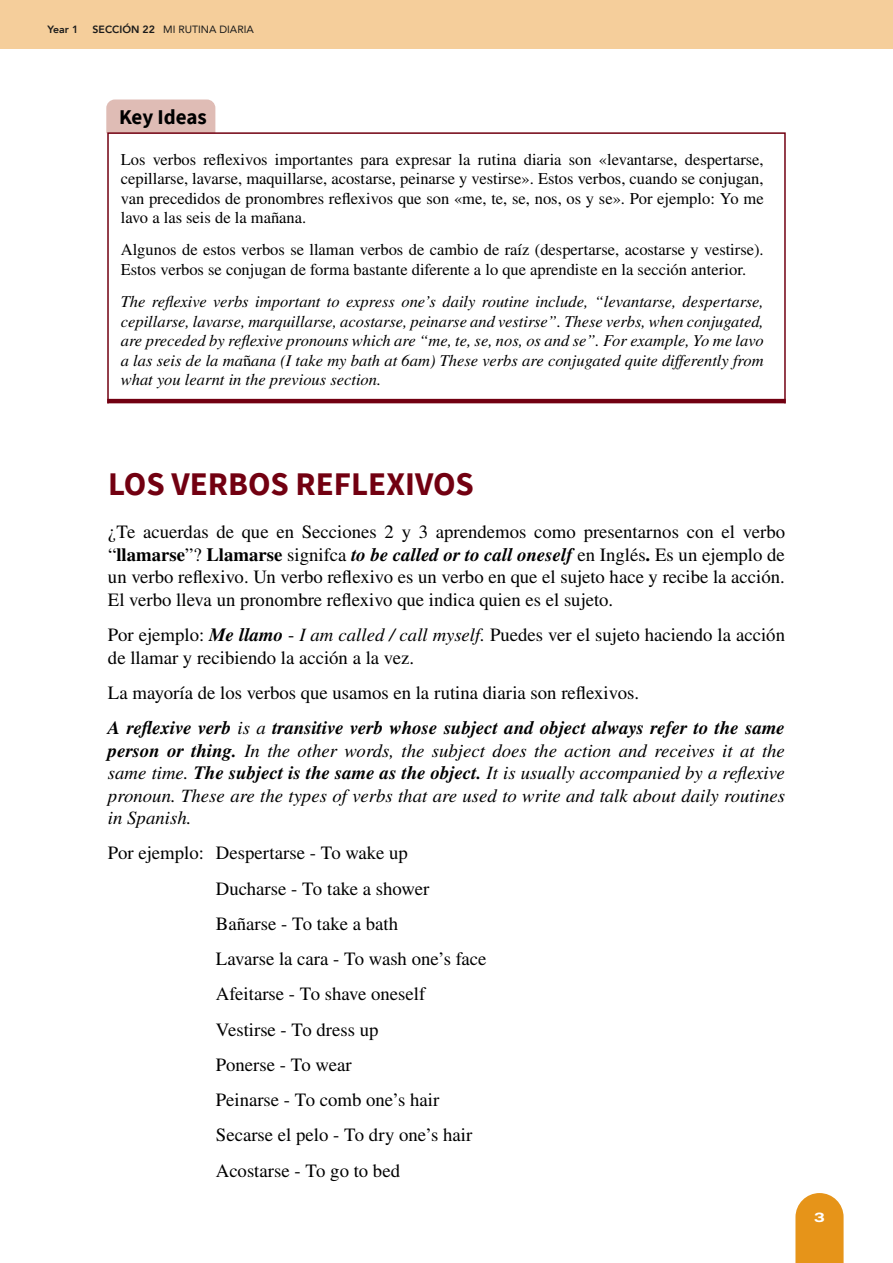
<style>
.page{position:relative;width:893px;height:1263px;background:#fff}
.page>*{position:absolute;margin:0;border:0;box-sizing:border-box;transform-origin:0 0}
.t1{font:700 33px "Source Sans Pro";color:#720011}
.t2{font:700 21px "Source Sans Pro";letter-spacing:-.005em;color:#000}
.t3{font:18.75px/35.2px "STIX General";color:#000}
.t4{font:italic 18.75px/22.5px "STIX General";color:#000;text-align:justify}
.t5{font:italic 700 18.75px/35.2px "STIX General";color:#000}
.t6{font:16.5px/19.5px "STIX General";color:#000;text-align:justify}
.t7{font:italic 16.5px/19.5px "STIX General";color:#000;text-align:justify}
.t8{font:800 13.5px "Archivo Expanded";color:#fff}
.t9{font:10.5px "Avenir";color:#1a1a1a}
.t10{font:800 10.5px "Avenir";color:#1a1a1a}
.s1{font-weight:800}
.s2{font-style:normal}
.s3{font-weight:700}
.s4{font-weight:700;font-style:italic}
.s5{font-style:italic}
.s6{font-weight:400;font-style:normal}
.s7{font-weight:400}
</style>
<div class="page">
<div style="left:0;top:0;width:893px;height:49px;background:#f5ce9b"></div>
<svg style="left:795px;top:1193px;width:49px;height:70px;background:#e89d2e"></svg>
<div style="left:106px;top:99px;width:109px;height:34px;background:#dfbcb5"></div>
<div style="left:107px;top:132px;width:679px;height:272px;border:2px solid #720011"></div>
<hr style="left:107px;top:399px;width:679px;height:4px;background:#720011">
<p class="t10" style="left:48px;top:21px;width:32px">Year 1</p>
<p class="t9" style="left:93px;top:21px;width:163px"><span class="s1">SECCIÓN 22</span> MI RUTINA DIARIA</p>
<p class="t2" style="left:119px;top:103px;width:89px">Key Ideas</p>
<p class="t6" style="left:121px;top:150px;width:644px">Los verbos reflexivos importantes para expresar la rutina diaria son «levantarse, despertarse, cepillarse, lavarse, maquillarse, acostarse, peinarse y vestirse». Estos verbos, cuando se conjugan, van precedidos de pronombres reflexivos que son «me, te, se, nos, os y se». Por ejemplo: Yo me lavo a las seis de la mañana.</p>
<p class="t6" style="left:121px;top:241px;width:644px">Algunos de estos verbos se llaman verbos de cambio de raíz (despertarse, acostarse y vestirse).<br>Estos verbos se conjugan de forma bastante diferente a lo que aprendiste en la sección anterior.</p>
<p class="t7" style="left:121px;top:291px;width:644px">The reflexive verbs important to express one’s daily routine include, “levantarse, despertarse, cepillarse, lavarse, marquillarse, acostarse, peinarse and vestirse”. These verbs, when conjugated, are preceded by reflexive pronouns which are “me, te, se, nos, os and se”. For example, Yo me lavo a las seis de la ma<span class="s2">ñ</span>ana (I take my bath at 6am) These verbs are conjugated quite differently from what you learnt in the previous section.</p>
<h1 class="t1" style="left:108px;top:461px;width:367px">LOS VERBOS REFLEXIVOS</h1>
<p class="t3" style="left:108px;top:522px;width:679px;line-height:22.5px;text-align:justify">¿Te acuerdas de que en Secciones 2 y 3 aprendemos como presentarnos con el verbo “<span class="s3">llamarse</span>”? <span class="s3">Llamarse</span> signifca <span class="s4">to be called or to call oneself</span> en Inglés<span class="s3">.</span> Es un ejemplo de un verbo reflexivo. Un verbo reflexivo es un verbo en que el sujeto hace y recibe la acción.<br>El verbo lleva un pronombre reflexivo que indica quien es el sujeto.</p>
<p class="t3" style="left:108px;top:624px;width:679px;line-height:22.5px">Por ejemplo: <span class="s4">Me llamo</span> - <span class="s5">I am called / call myself.</span> Puedes ver el sujeto haciendo la acción de llamar y recibiendo la acción a la vez.</p>
<p class="t5" style="left:108px;top:675px;width:678px"><span class="s6">La mayoría de los verbos que usamos en la rutina diaria son reflexivos.<br></span>A reflexive verb <span class="s7">is a</span> transitive verb whose subject and object always refer to the same</p>
<p class="t4" style="left:108px;top:739px;width:679px"><span class="s3">person or thing.</span> In the other words, the subject does the action and receives it at the same time. <span class="s3">The subject is the same as the object.</span> It is usually accompanied by a reflexive pronoun. These are the types of verbs that are used to write and talk about daily routines in Spanish.</p>
<p class="t3" style="left:216px;top:836px;width:272px;text-indent:-108px">Por ejemplo: Despertarse - To wake up<br>Ducharse - To take a shower<br>Bañarse - To take a bath<br>Lavarse la cara - To wash one’s face<br>Afeitarse - To shave oneself<br>Vestirse - To dress up<br>Ponerse - To wear<br>Peinarse - To comb one’s hair<br>Secarse el pelo - To dry one’s hair<br>Acostarse - To go to bed</p>
<p class="t8" style="left:814px;top:1207px;width:12px">3</p>
</div>
